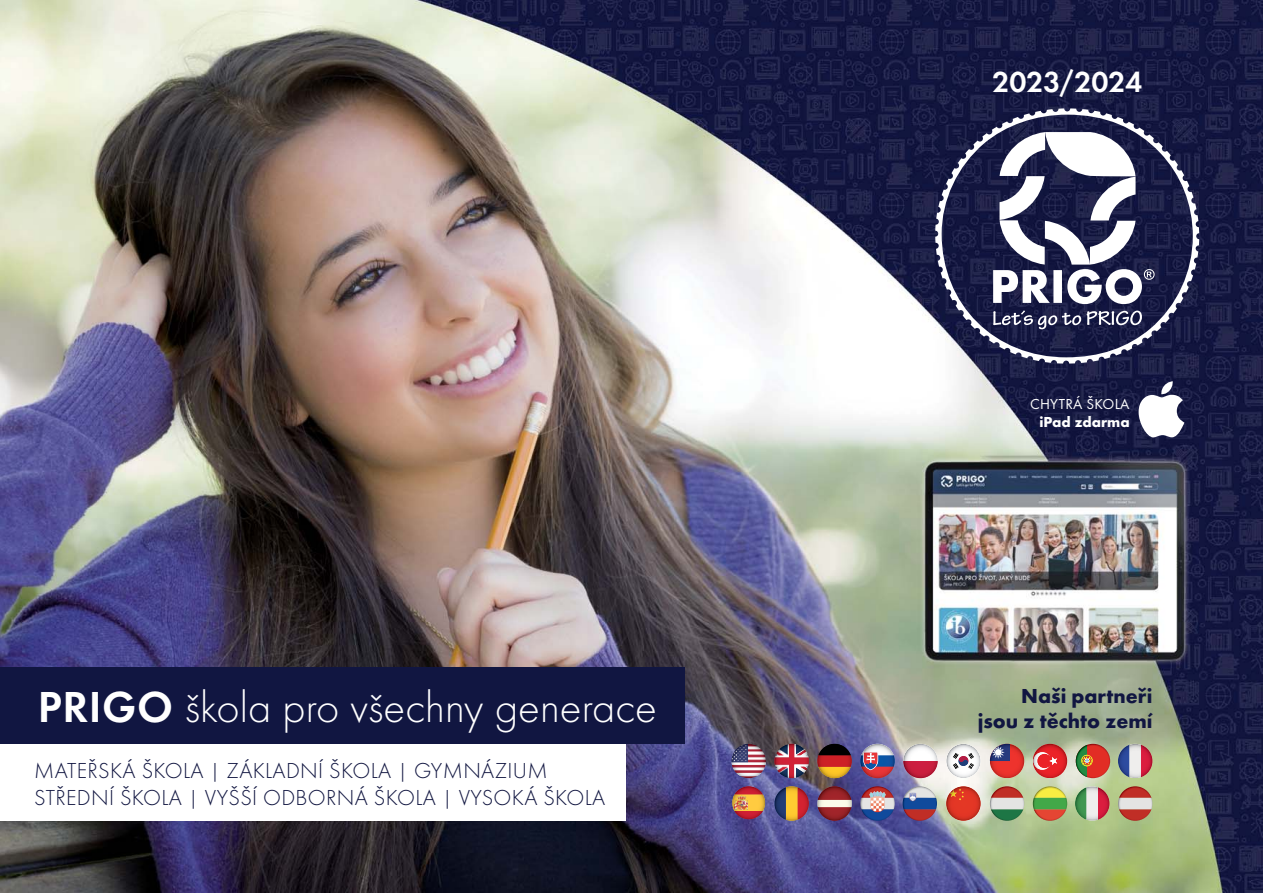
<style>
.page{position:relative;width:1263px;height:893px;background:#fff}
.page>*{position:absolute;margin:0;border:0;box-sizing:border-box;transform-origin:0 0}
.t1{font:45px "Futura TOT Ligh";color:#fff}
.t2{font:600 30px "Futura TOT";color:#fff}
.t3{font:22.5px/27px "Futura TOT Ligh";letter-spacing:.015em;color:#111641}
.t4{font:700 21px/25.2px "Futura TOT";color:#111641;text-align:right}
.t5{font:15px "Futura TOT";letter-spacing:.015em;color:#fff}
.t6{font:700 15px "Futura TOT";color:#fff}
.s1{font-family:"Futura TOT";font-weight:600}
</style>
<div class="page">
<img style="left:0;top:0;width:1263px;height:893px">
<svg style="left:935px;top:108px;width:264px;height:256px;background:#35375b"></svg>
<svg style="left:993px;top:311px;width:149px;height:18px;background:#505371"></svg>
<svg style="left:993px;top:132px;width:161px;height:172px"></svg>
<div style="left:0;top:668px;width:685px;height:76px;background:#111641"></div>
<div style="left:0;top:744px;width:625px;height:77px;background:#fff"></div>
<svg style="left:1138px;top:381px;width:46px;height:56px"></svg>
<img style="left:731px;top:775px;width:6px;height:3px">
<svg style="left:731px;top:744px;width:6px;height:31px"></svg>
<svg style="left:774px;top:744px;width:35px;height:35px"></svg>
<svg style="left:817px;top:744px;width:35px;height:34px"></svg>
<img style="left:817px;top:744px;width:35px;height:34px;border-radius:50%">
<svg style="left:860px;top:744px;width:36px;height:34px"></svg>
<img style="left:863px;top:752px;width:15px;height:18px">
<svg style="left:903px;top:744px;width:35px;height:35px"></svg>
<img style="left:946px;top:744px;width:35px;height:34px;border-radius:50%">
<svg style="left:953px;top:753px;width:27px;height:25px"></svg>
<img style="left:990px;top:744px;width:20px;height:17px">
<svg style="left:991px;top:746px;width:33px;height:32px"></svg>
<img style="left:1033px;top:744px;width:34px;height:34px;border-radius:50%">
<img style="left:1033px;top:752px;width:17px;height:18px">
<img style="left:1037px;top:754px;width:14px;height:14px">
<svg style="left:1049px;top:757px;width:18px;height:21px"></svg>
<div style="left:1076px;top:744px;width:34px;height:34px;background:linear-gradient(to bottom,#db2d25,#e22d25);border-radius:50%"></div>
<svg style="left:1076px;top:745px;width:17px;height:32px"></svg>
<svg style="left:774px;top:786px;width:35px;height:36px"></svg>
<img style="left:774px;top:786px;width:35px;height:35px;border-radius:50%">
<img style="left:774px;top:786px;width:23px;height:35px">
<img style="left:817px;top:786px;width:35px;height:35px">
<svg style="left:860px;top:786px;width:35px;height:35px"></svg>
<svg style="left:946px;top:786px;width:35px;height:35px"></svg>
<svg style="left:903px;top:786px;width:34px;height:35px"></svg>
<svg style="left:990px;top:786px;width:34px;height:35px"></svg>
<svg style="left:1033px;top:786px;width:34px;height:35px"></svg>
<img style="left:1075px;top:786px;width:34px;height:35px">
<svg style="left:731px;top:786px;width:35px;height:33px"></svg>
<img style="left:732px;top:786px;width:33px;height:8px">
<img style="left:734px;top:786px;width:29px;height:8px">
<img style="left:734px;top:811px;width:29px;height:8px">
<img style="left:732px;top:794px;width:33px;height:17px">
<img style="left:735px;top:795px;width:12px;height:15px">
<svg style="left:1118px;top:786px;width:34px;height:35px"></svg>
<img style="left:1118px;top:744px;width:34px;height:34px">
<img style="left:737px;top:744px;width:52px;height:34px">
<h1 class="t1" style="left:38px;top:686px;width:621px"><span class="s1">PRIGO</span> škola pro všechny generace</h1>
<p class="t3" style="left:34px;top:758px;width:573px">MATEŘSKÁ ŠKOLA | ZÁKLADNÍ ŠKOLA | GYMNÁZIUM<br>STŘEDNÍ ŠKOLA | VYŠŠÍ ODBORNÁ ŠKOLA | VYSOKÁ ŠKOLA</p>
<h2 class="t2" style="left:992px;top:69px;width:151px">2023/2024</h2>
<p class="t5" style="left:1030px;top:397px;width:101px">CHYTRÁ ŠKOLA</p>
<p class="t6" style="left:1039px;top:416px;width:92px">iPad zdarma</p>
<p class="t4" style="left:978px;top:685px;width:176px">Naši partneři jsou z těchto zemí</p>
</div>
